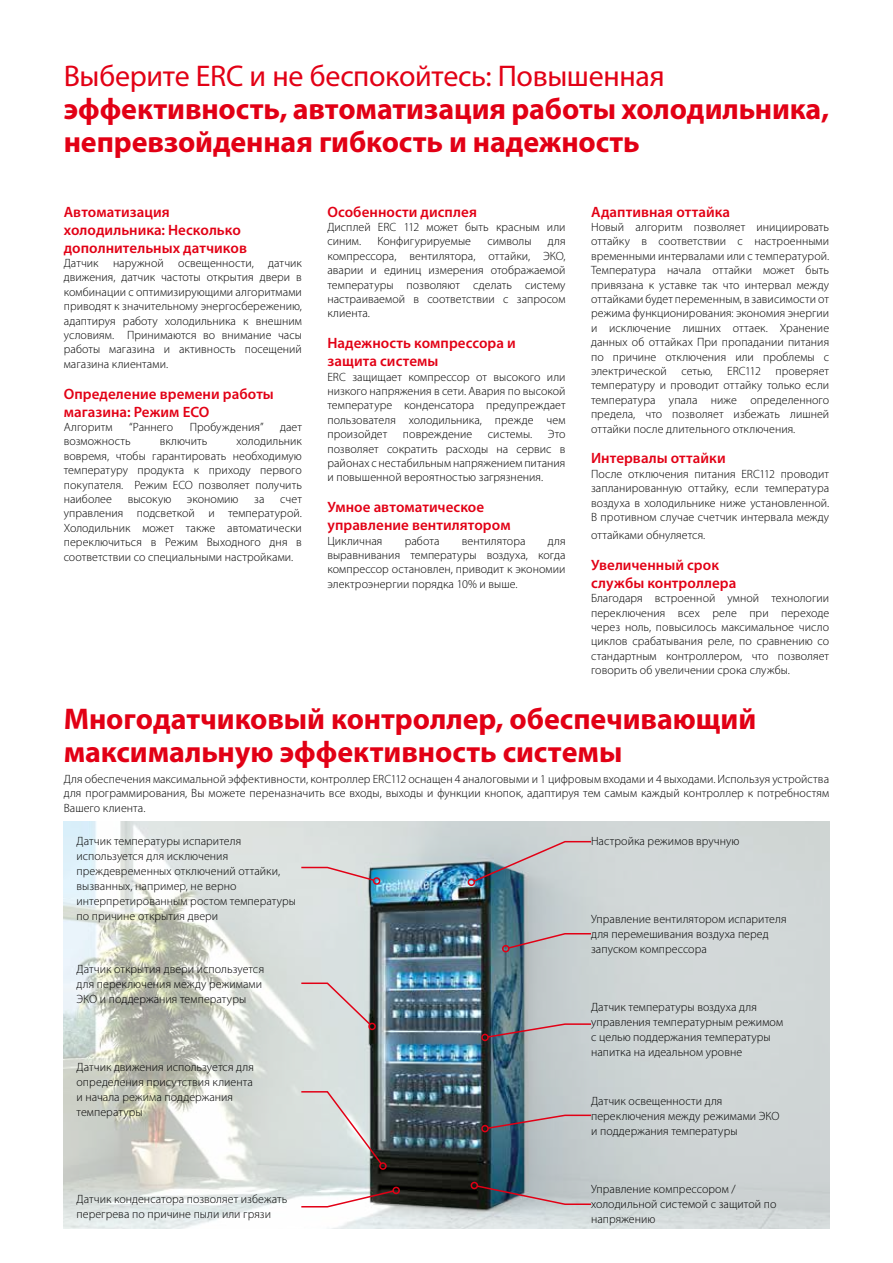
<style>
.page{position:relative;width:893px;height:1263px;background:#fff}
.page>*{position:absolute;margin:0;border:0;box-sizing:border-box;transform-origin:0 0}
.t1{font:700 30px/33px "Myriad Pro";letter-spacing:-.005em;color:#e20015}
.t2{font:30px "Myriad Pro";letter-spacing:-.01em;color:#e20015}
.t3{font:600 15px/18px "Myriad Pro";letter-spacing:.005em;color:#e20015}
.t4{font:300 12px/14.4px "Myriad Pro";letter-spacing:.005em;color:#000;text-align:justify}
</style>
<div class="page">
<img style="left:64px;top:821px;width:765px;height:408px">
<svg style="left:300px;top:866px;width:76px;height:16px"></svg>
<div style="left:373px;top:877px;width:7px;height:8px;border:2px solid #e20015;border-radius:50%"></div>
<svg style="left:472px;top:840px;width:121px;height:43px"></svg>
<div style="left:468px;top:878px;width:7px;height:8px;border:2px solid #e20015;border-radius:50%"></div>
<svg style="left:507px;top:932px;width:86px;height:18px"></svg>
<div style="left:502px;top:945px;width:7px;height:7px;border:2px solid #e20015;border-radius:50%"></div>
<svg style="left:486px;top:1023px;width:107px;height:16px"></svg>
<div style="left:481px;top:1034px;width:8px;height:7px;border:2px solid #e20015;border-radius:50%"></div>
<svg style="left:486px;top:1114px;width:107px;height:16px"></svg>
<div style="left:481px;top:1125px;width:8px;height:7px;border:2px solid #e20015;border-radius:50%"></div>
<svg style="left:475px;top:1184px;width:118px;height:22px"></svg>
<div style="left:471px;top:1182px;width:7px;height:7px;border:2px solid #e20015;border-radius:50%"></div>
<svg style="left:300px;top:982px;width:72px;height:44px"></svg>
<div style="left:368px;top:1023px;width:8px;height:7px;border:2px solid #e20015;border-radius:50%"></div>
<svg style="left:300px;top:1090px;width:83px;height:76px"></svg>
<div style="left:379px;top:1162px;width:8px;height:8px;border:2px solid #e20015;border-radius:50%"></div>
<svg style="left:300px;top:1189px;width:95px;height:19px"></svg>
<div style="left:392px;top:1187px;width:8px;height:7px;border:2px solid #e20015;border-radius:50%"></div>
<h1 class="t2" style="left:64px;top:58px;width:602px">Выберите ERC и не беспокойтесь: Повышенная</h1>
<h1 class="t1" style="left:64px;top:92px;width:767px">эффективность, автоматизация работы холодильника, непревзойденная гибкость и надежность</h1>
<p class="t3" style="left:64px;top:202px;width:185px">Автоматизация холодильника: Несколько дополнительных датчиков</p>
<p class="t4" style="left:64px;top:256px;width:240px">Датчик наружной освещенности, датчик движения, датчик частоты открытия двери в комбинации с оптимизирующими алгоритмами приводят к значительному энергосбережению, адаптируя работу холодильника к внешним условиям. Принимаются во внимание часы работы магазина и активность посещений магазина клиентами.</p>
<p class="t3" style="left:64px;top:384px;width:212px">Определение времени работы магазина: Режим ECO</p>
<p class="t4" style="left:64px;top:420px;width:50px">Алгоритм</p>
<p class="t4" style="left:129px;top:420px;width:46px">“Раннего</p>
<p class="t4" style="left:190px;top:420px;width:75px">Пробуждения”</p>
<p class="t4" style="left:280px;top:420px;width:23px">дает</p>
<p class="t4" style="left:64px;top:434px;width:68px">возможность</p>
<p class="t4" style="left:160px;top:434px;width:49px">включить</p>
<p class="t4" style="left:64px;top:434px;width:240px;text-indent:173px">холодильник вовремя, чтобы гарантировать необходимую температуру продукта к приходу первого покупателя. Режим ECO позволяет получить наиболее</p>
<p class="t4" style="left:64px;top:492px;width:240px;text-indent:216px">счет управления подсветкой и температурой.<br>Холодильник может также автоматически переключиться в Режим Выходного дня в соответствии со специальными настройками.</p>
<p class="t4" style="left:128px;top:492px;width:45px">высокую</p>
<p class="t4" style="left:187px;top:492px;width:53px">экономию</p>
<p class="t4" style="left:254px;top:492px;width:12px">за</p>
<p class="t3" style="left:327px;top:202px;width:151px">Особенности дисплея</p>
<p class="t4" style="left:327px;top:220px;width:240px">Дисплей ERC 112 может быть красным или синим.</p>
<p class="t4" style="left:377px;top:234px;width:95px">Конфигурируемые</p>
<p class="t4" style="left:487px;top:234px;width:46px">символы</p>
<p class="t4" style="left:327px;top:234px;width:240px;text-indent:220px">для компрессора, вентилятора, оттайки, ЭКО, аварии и единиц измерения отображаемой температуры позволяют сделать систему настраиваемой в соответствии с запросом клиента.</p>
<p class="t3" style="left:327px;top:334px;width:190px">Надежность компрессора и защита системы</p>
<p class="t4" style="left:327px;top:370px;width:240px">ERC защищает компрессор от высокого или низкого напряжения в сети. Авария по высокой температуре конденсатора предупреждает пользователя холодильника, прежде чем произойдет</p>
<p class="t4" style="left:327px;top:427px;width:240px;text-indent:220px">Это позволяет сократить расходы на сервис в районах с нестабильным напряжением питания и повышенной вероятностью загрязнения.</p>
<p class="t3" style="left:327px;top:498px;width:185px">Умное автоматическое управление вентилятором</p>
<p class="t4" style="left:327px;top:533px;width:57px">Цикличная</p>
<p class="t4" style="left:405px;top:533px;width:36px">работа</p>
<p class="t4" style="left:462px;top:533px;width:65px">вентилятора</p>
<p class="t4" style="left:403px;top:427px;width:71px">повреждение</p>
<p class="t4" style="left:488px;top:427px;width:46px">системы.</p>
<p class="t4" style="left:327px;top:533px;width:240px;text-indent:220px">для выравнивания температуры воздуха, когда компрессор остановлен, приводит к экономии электроэнергии порядка 10% и выше.</p>
<p class="t3" style="left:591px;top:202px;width:141px">Адаптивная оттайка</p>
<p class="t4" style="left:591px;top:220px;width:240px">Новый алгоритм позволяет инициировать оттайку в соответствии с настроенными временными интервалами или с температурой.<br>Температура начала оттайки может быть привязана к уставке так что интервал между оттайками будет переменным, в зависимости от режима функционирования: экономия энергии и исключение лишних оттаек. Хранение данных об оттайках При пропадании питания по причине отключения или проблемы с электрической сетью, ERC112 проверяет температуру и проводит оттайку только если температура упала ниже определенного предела, что позволяет избежать лишней оттайки после длительного отключения.</p>
<p class="t3" style="left:591px;top:449px;width:136px">Интервалы оттайки</p>
<p class="t4" style="left:591px;top:467px;width:240px">После отключения питания ERC112 проводит запланированную оттайку, если температура воздуха в холодильнике ниже установленной.<br>В противном случае счетчик интервала между</p>
<p class="t4" style="left:591px;top:528px;width:116px">оттайками обнуляется.</p>
<p class="t3" style="left:591px;top:555px;width:147px">Увеличенный срок службы контроллера</p>
<p class="t4" style="left:591px;top:591px;width:240px">Благодаря встроенной умной технологии переключения всех реле при переходе через ноль, повысилось максимальное число циклов срабатывания реле, по сравнению со стандартным контроллером, что позволяет говорить об увеличении срока службы.</p>
<h1 class="t1" style="left:64px;top:701px;width:694px">Многодатчиковый контроллер, обеспечивающий максимальную эффективность системы</h1>
<p class="t4" style="left:64px;top:772px;width:767px">Для обеспечения максимальной эффективности, контроллер ERC112 оснащен 4 аналоговыми и 1 цифровым входами и 4 выходами. Используя устройства для программирования, Вы можете переназначить все входы, выходы и функции кнопок, адаптируя тем самым каждый контроллер к потребностям Вашего клиента.</p>
<p class="t4" style="left:77px;top:834px;width:221px;line-height:15px;text-align:left">Датчик температуры испарителя используется для исключения преждевременных отключений оттайки, вызванных, например, не верно интерпретированным ростом температуры по причине открытия двери</p>
<p class="t4" style="left:591px;top:834px;width:150px">Настройка режимов вручную</p>
<p class="t4" style="left:591px;top:911px;width:197px;line-height:15px;text-align:left">Управление вентилятором испарителя для перемешивания воздуха перед запуском компрессора</p>
<p class="t4" style="left:77px;top:961px;width:189px;line-height:15px;text-align:left">Датчик открытия двери используется для переключения между режимами<br>ЭКО и поддержания температуры</p>
<p class="t4" style="left:77px;top:1059px;width:179px;line-height:15px;text-align:left">Датчик движения используется для определения присутствия клиента и начала режима поддержания температуры</p>
<p class="t4" style="left:77px;top:1191px;width:212px;line-height:15px">Датчик конденсатора позволяет избежать перегрева по причине пыли или грязи</p>
<p class="t4" style="left:591px;top:999px;width:194px;line-height:15px;text-align:left">Датчик температуры воздуха для управления температурным режимом с целью поддержания температуры напитка на идеальном уровне</p>
<p class="t4" style="left:591px;top:1094px;width:190px;line-height:15px;text-align:left">Датчик освещенности для переключения между режимами ЭКО и поддержания температуры</p>
<p class="t4" style="left:591px;top:1182px;width:187px;line-height:15px;text-align:left">Управление компрессором / холодильной системой с защитой по напряжению</p>
</div>
